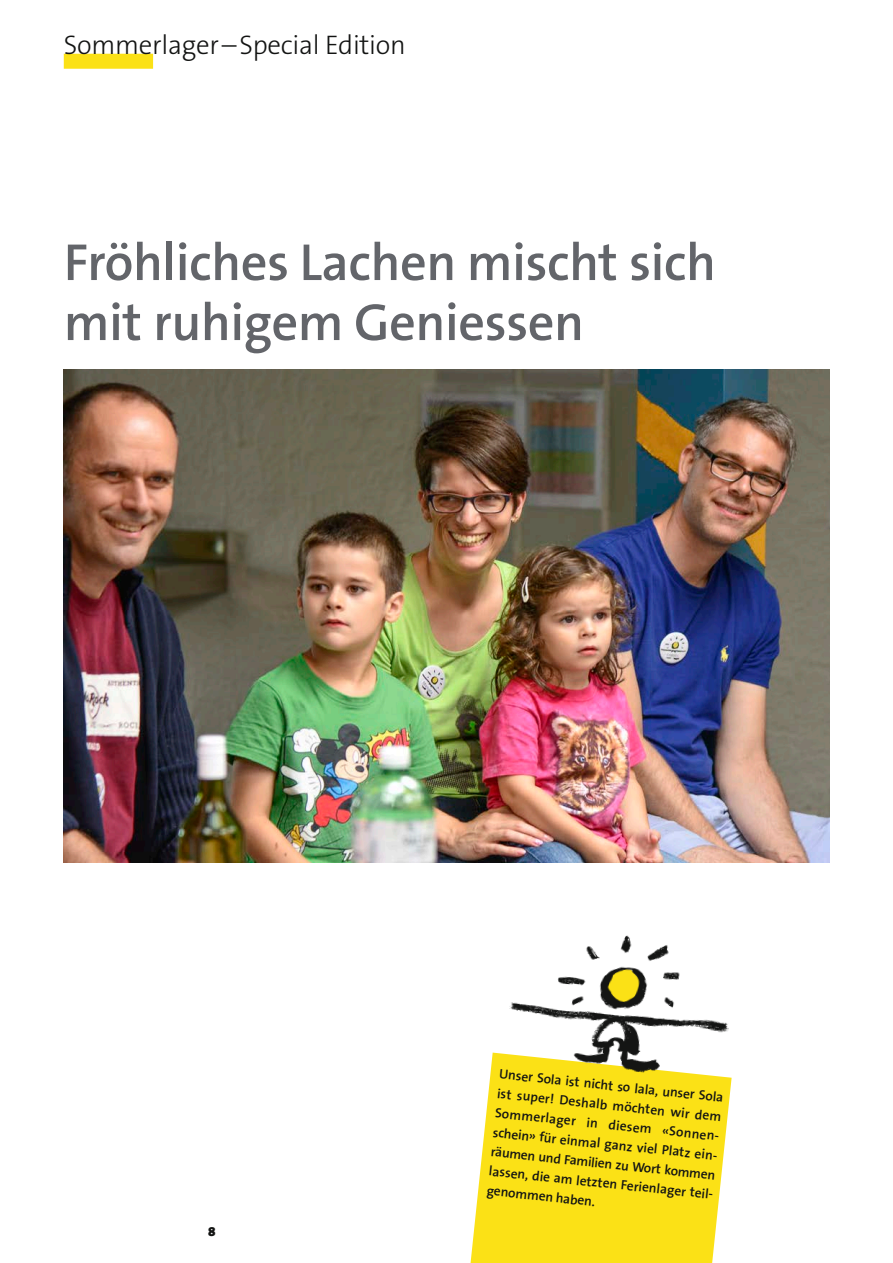
<style>
.page{position:relative;width:893px;height:1263px;background:#fff}
.page>*{position:absolute;margin:0;border:0;box-sizing:border-box;transform-origin:0 0}
.t1{font:600 52.5px/60px "The Sans B6";letter-spacing:-.01em;color:#63656a}
.t2{font:300 27px "The Sans B3";letter-spacing:-.01em;color:#131413}
.t3{font:600 13.5px/19.5px "The Sans B6";color:#131413}
.t4{font:900 13.5px "The Sans B9";color:#131413}
</style>
<div class="page">
<div style="left:64px;top:54px;width:89px;height:15px;background:#fbe116"></div>
<img style="left:64px;top:370px;width:765px;height:493px">
<svg style="left:471px;top:1052px;width:260px;height:211px;background:#fbe329"></svg>
<img style="left:500px;top:935px;width:232px;height:150px">
<h2 class="t2" style="left:64px;top:31px;width:344px">Sommerlager–Special Edition</h2>
<h1 class="t1" style="left:64px;top:234px;width:654px">Fröhliches Lachen mischt sich mit ruhigem Geniessen</h1>
<p class="t4" style="left:208px;top:1224px;width:9px">8</p>
<p class="t3" style="left:500px;top:1064px;width:229px;rotate:6deg">Unser Sola ist nicht so lala, unser Sola ist super! Deshalb möchten wir dem Sommerlager in diesem «Sonnen&shy;schein» für einmal ganz viel Platz ein&shy;räumen und Familien zu Wort kommen lassen, die am letzten Ferienlager teil&shy;genommen haben.</p>
</div>
